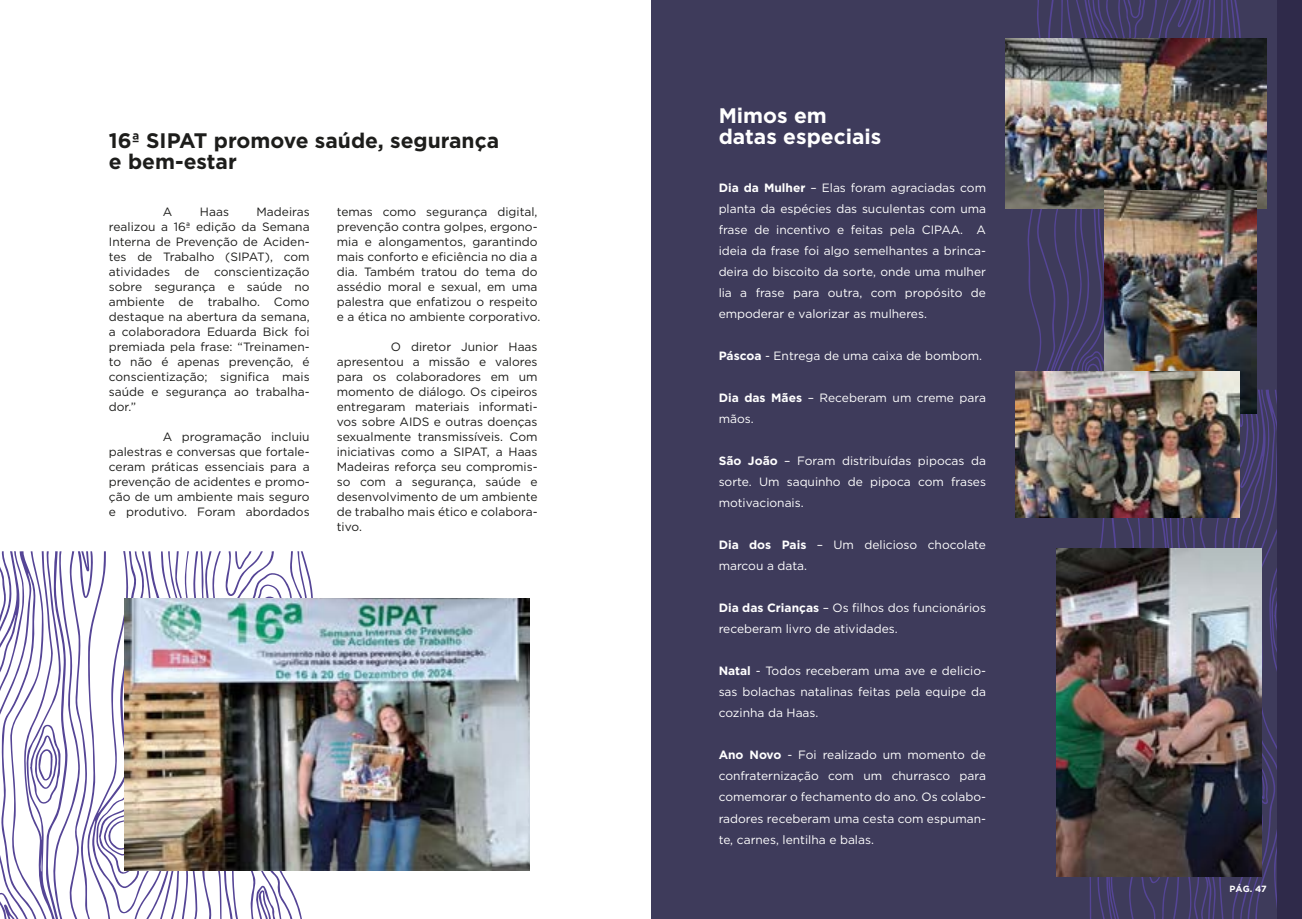
<style>
.page{position:relative;width:1302px;height:919px;background:#fff}
.page>*{position:absolute;margin:0;border:0;box-sizing:border-box;transform-origin:0 0}
.t1{font:700 21px/21px "Gotham";color:#1d1d1b}
.t2{font:700 21px/21px "Gotham";color:#fff}
.t3{font:12px/15px "Gotham";color:#1d1d1b;text-align:justify}
.t4{font:12px/21px "Gotham";color:#fff;text-align:justify}
.t5{font:700 9px "Gotham";color:#fff}
.s1{font-weight:700}
</style>
<div class="page">
<div style="left:651px;top:0;width:650px;height:918px;background:#3e3b5b"></div>
<svg style="left:0;top:551px;width:313px;height:367px"></svg>
<svg style="left:1026px;top:0;width:250px;height:918px"></svg>
<img style="left:1056px;top:548px;width:204px;height:328px">
<div style="left:1276px;top:0;width:25px;height:918px;background:#2f2a4a"></div>
<img style="left:124px;top:599px;width:405px;height:271px">
<img style="left:1005px;top:39px;width:261px;height:170px">
<img style="left:1104px;top:191px;width:151px;height:222px">
<img style="left:1015px;top:371px;width:224px;height:146px">
<h1 class="t1" style="left:109px;top:130px;width:391px">16ª SIPAT promove saúde, segurança e bem-estar</h1>
<p class="t3" style="left:109px;top:203px;width:202px;text-indent:148px">Madeiras realizou a 16ª edição da Semana Interna de Prevenção de Aciden&shy;tes de Trabalho (SIPAT), com atividades de conscientização sobre segurança e saúde no ambiente de trabalho. Como destaque na abertura da semana, a colaboradora Eduarda Bick foi premiada pela frase: “Treinamen&shy;to não é apenas prevenção, é conscientização; significa mais saúde e segurança ao trabalha&shy;dor.”</p>
<p class="t3" style="left:109px;top:428px;width:202px;text-indent:54px">A programação incluiu palestras e conversas que fortale&shy;ceram práticas essenciais para a prevenção de acidentes e promo&shy;ção de um ambiente mais seguro e produtivo. Foram abordados</p>
<p class="t3" style="left:163px;top:203px;width:11px">A</p>
<p class="t3" style="left:200px;top:203px;width:30px">Haas</p>
<p class="t3" style="left:337px;top:204px;width:205px;text-align:left">temas como segurança digital, prevenção contra golpes, ergono&shy;mia e alongamentos, garantindo mais conforto e eficiência no dia a dia. Também tratou do tema do assédio moral e sexual, em uma palestra que enfatizou o respeito e a ética no ambiente corporativo.</p>
<p class="t3" style="left:337px;top:339px;width:202px;text-indent:54px">O diretor Junior Haas apresentou a missão e valores para os colaboradores em um momento de diálogo. Os cipeiros entregaram materiais informati&shy;vos sobre AIDS e outras doenças sexualmente transmissíveis. Com iniciativas como a SIPAT, a Haas Madeiras reforça seu compromis&shy;so com a segurança, saúde e desenvolvimento de um ambiente de trabalho mais ético e colabora&shy;tivo.</p>
<h1 class="t2" style="left:718px;top:105px;width:164px">Mimos em datas especiais</h1>
<p class="t4" style="left:718px;top:177px;width:269px"><span class="s1">Dia da Mulher</span> – Elas foram agraciadas com planta da espécies das suculentas com uma frase de incentivo e feitas pela CIPAA. A ideia da frase foi algo semelhantes a brinca&shy;deira do biscoito da sorte, onde uma mulher lia a frase para outra, com propósito de empoderar e valorizar as mulheres.</p>
<p class="t4" style="left:718px;top:345px;width:265px"><span class="s1">Páscoa</span> - Entrega de uma caixa de bombom.</p>
<p class="t4" style="left:718px;top:387px;width:269px"><span class="s1">Dia das Mães</span> – Receberam um creme para mãos.</p>
<p class="t4" style="left:718px;top:450px;width:269px"><span class="s1">São João</span> – Foram distribuídas pipocas da sorte. Um saquinho de pipoca com frases motivacionais.</p>
<p class="t4" style="left:718px;top:534px;width:269px"><span class="s1">Dia dos Pais</span> – Um delicioso chocolate marcou a data.</p>
<p class="t4" style="left:718px;top:597px;width:269px"><span class="s1">Dia das Crianças</span> – Os filhos dos funcionários receberam livro de atividades.</p>
<p class="t4" style="left:718px;top:660px;width:269px"><span class="s1">Natal</span> - Todos receberam uma ave e delicio&shy;sas bolachas natalinas feitas pela equipe da cozinha da Haas.</p>
<p class="t4" style="left:718px;top:744px;width:269px"><span class="s1">Ano Novo</span> - Foi realizado um momento de confraternização com um churrasco para comemorar o fechamento do ano. Os colabo&shy;radores receberam uma cesta com espuman&shy;te, carnes, lentilha e balas.</p>
<p class="t5" style="left:1229px;top:882px;width:39px">PÁG. 47</p>
</div>
